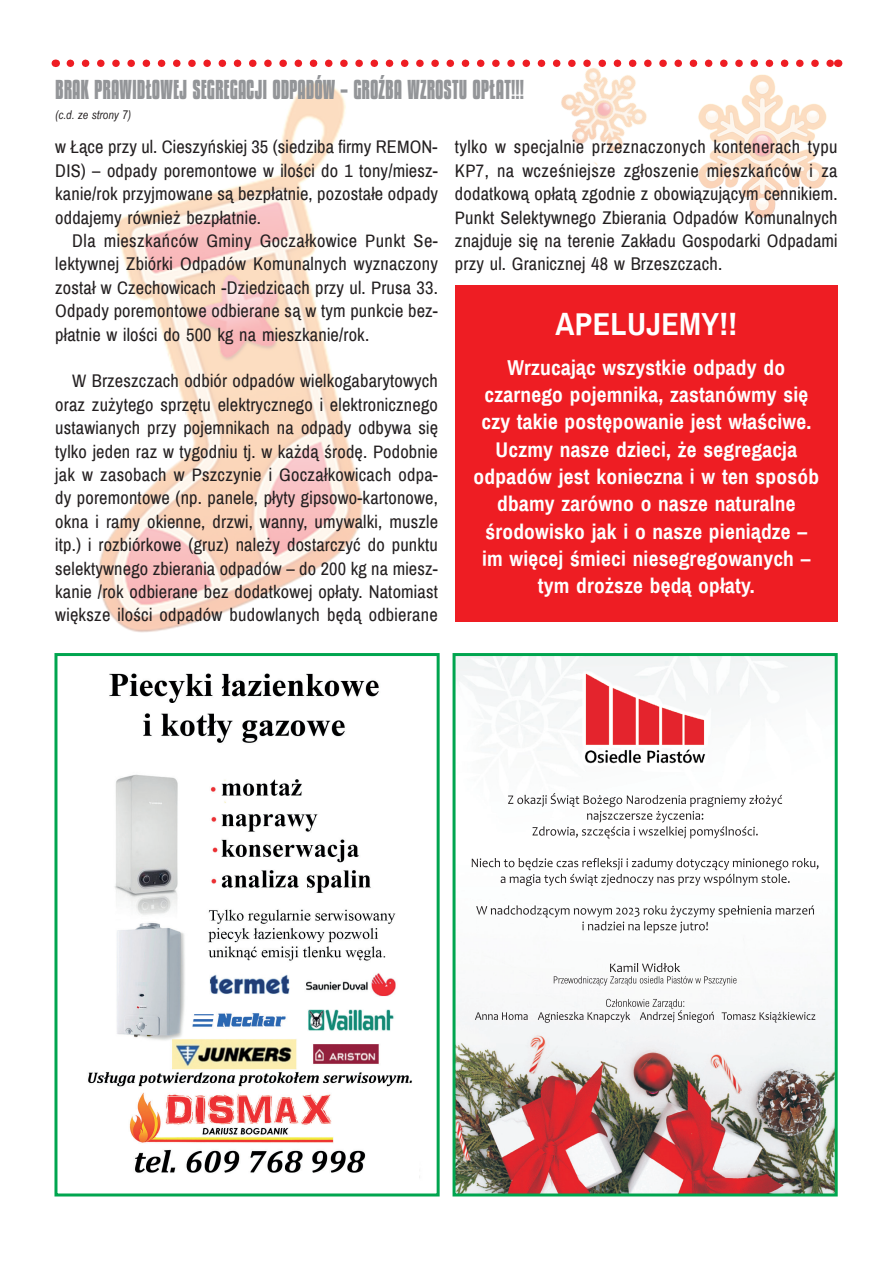
<style>
.page{position:relative;width:893px;height:1263px;background:#fff}
.page>*{position:absolute;margin:0;border:0;box-sizing:border-box;transform-origin:0 0}
.t1{font:700 31.5px "Archivo Narrow";letter-spacing:.01em;color:#fff}
.t2{font:700 24px "Kenyan Coffee Rg";color:#939598;scale:.82 1}
.t3{font:700 21px/27.3px "Archivo Narrow";letter-spacing:.01em;color:#fff;text-align:center}
.t4{font:18px/23.4px "Archivo Narrow";letter-spacing:.01em;color:#231f20;text-align:justify}
.t5{font:italic 12px "Arial Narrow";color:#231f20}
</style>
<div class="page">
<img style="left:98px;top:82px;width:265px;height:551px">
<div style="left:455px;top:285px;width:383px;height:336px;background:#ee1d23"></div>
<img style="left:88px;top:673px;width:332px;height:505px">
<div style="left:54px;top:653px;width:386px;height:543px;border:3px solid #00a54f"></div>
<img style="left:457px;top:725px;width:377px;height:467px">
<svg style="left:554px;top:963px;width:182px;height:22px"></svg>
<svg style="left:475px;top:999px;width:340px;height:24px"></svg>
<svg style="left:472px;top:858px;width:346px;height:28px"></svg>
<svg style="left:476px;top:905px;width:338px;height:28px"></svg>
<svg style="left:508px;top:793px;width:274px;height:45px"></svg>
<img style="left:579px;top:666px;width:132px;height:106px">
<img style="left:583px;top:670px;width:125px;height:98px">
<div style="left:453px;top:653px;width:385px;height:543px;border:3px solid #00a54f"></div>
<svg style="left:70px;top:60px;width:760px;height:7px"></svg>
<img style="left:698px;top:74px;width:129px;height:144px">
<img style="left:541px;top:59px;width:129px;height:107px">
<h2 class="t2" style="left:55px;top:76px;width:59px">BRAK PRAWIDŁOWEJ</h2>
<h2 class="t2" style="left:193px;top:76px;width:10px">SEGREGACJI</h2>
<h2 class="t2" style="left:272px;top:76px;width:12px">ODPADÓW</h2>
<h2 class="t2" style="left:341px;top:76px;width:93px">– GROŹBAWZROSTU</h2>
<h2 class="t2" style="left:473px;top:76px;width:11px">OPŁAT</h2>
<h2 class="t2" style="left:511px;top:76px;width:17px">!!!</h2>
<p class="t5" style="left:55px;top:107px;width:77px">(c.d. ze strony 7)</p>
<p class="t4" style="left:55px;top:136px;width:384px">w Łące przy ul. Cieszyńskiej 35 (siedziba firmy REMON-DIS) – odpady poremontowe w ilości do 1 tony/miesz&shy;kanie/rok przyjmowane są bezpłatnie, pozostałe odpady oddajemy również bezpłatnie.</p>
<p class="t4" style="left:55px;top:229px;width:384px;text-indent:17px">Dla mieszkańców Gminy Goczałkowice Punkt Se&shy;lektywnej Zbiórki Odpadów Komunalnych wyznaczony został w Czechowicach -Dziedzicach przy ul. Prusa 33.<br>Odpady poremontowe odbierane są w tym punkcie bez&shy;płatnie w ilości do 500 kg na mieszkanie/rok.</p>
<p class="t4" style="left:55px;top:370px;width:384px;text-indent:17px">W Brzeszczach odbiór odpadów wielkogabarytowych oraz zużytego sprzętu elektrycznego i elektronicznego ustawianych przy pojemnikach na odpady odbywa się tylko jeden raz w tygodniu tj. w każdą środę. Podobnie jak w zasobach w Pszczynie i Goczałkowicach odpa&shy;dy poremontowe (np. panele, płyty gipsowo-kartonowe, okna i ramy okienne, drzwi, wanny, umywalki, muszle itp.) i rozbiórkowe (gruz) należy dostarczyć do punktu selektywnego zbierania odpadów – do 200 kg na miesz&shy;kanie /rok odbierane bez dodatkowej opłaty. Natomiast większe ilości odpadów budowlanych będą odbierane</p>
<p class="t4" style="left:455px;top:136px;width:384px">tylko w specjalnie przeznaczonych kontenerach typu KP7, na wcześniejsze zgłoszenie mieszkańców i za dodatkową opłatą zgodnie z obowiązującym cennikiem.<br>Punkt Selektywnego Zbierania Odpadów Komunalnych znajduje się na terenie Zakładu Gospodarki Odpadami przy ul. Granicznej 48 w Brzeszczach.</p>
<h1 class="t1" style="left:555px;top:305px;width:183px">APELUJEMY!!</h1>
<p class="t3" style="left:474px;top:354px;width:347px">Wrzucając wszystkie odpady do czarnego pojemnika, zastanówmy się czy takie postępowanie jest właściwe.<br>Uczmy nasze dzieci, że segregacja odpadów jest konieczna i w ten sposób dbamy zarówno o nasze naturalne środowisko jak i o nasze pieniądze – im więcej śmieci niesegregowanych – tym droższe będą opłaty.</p>
</div>
